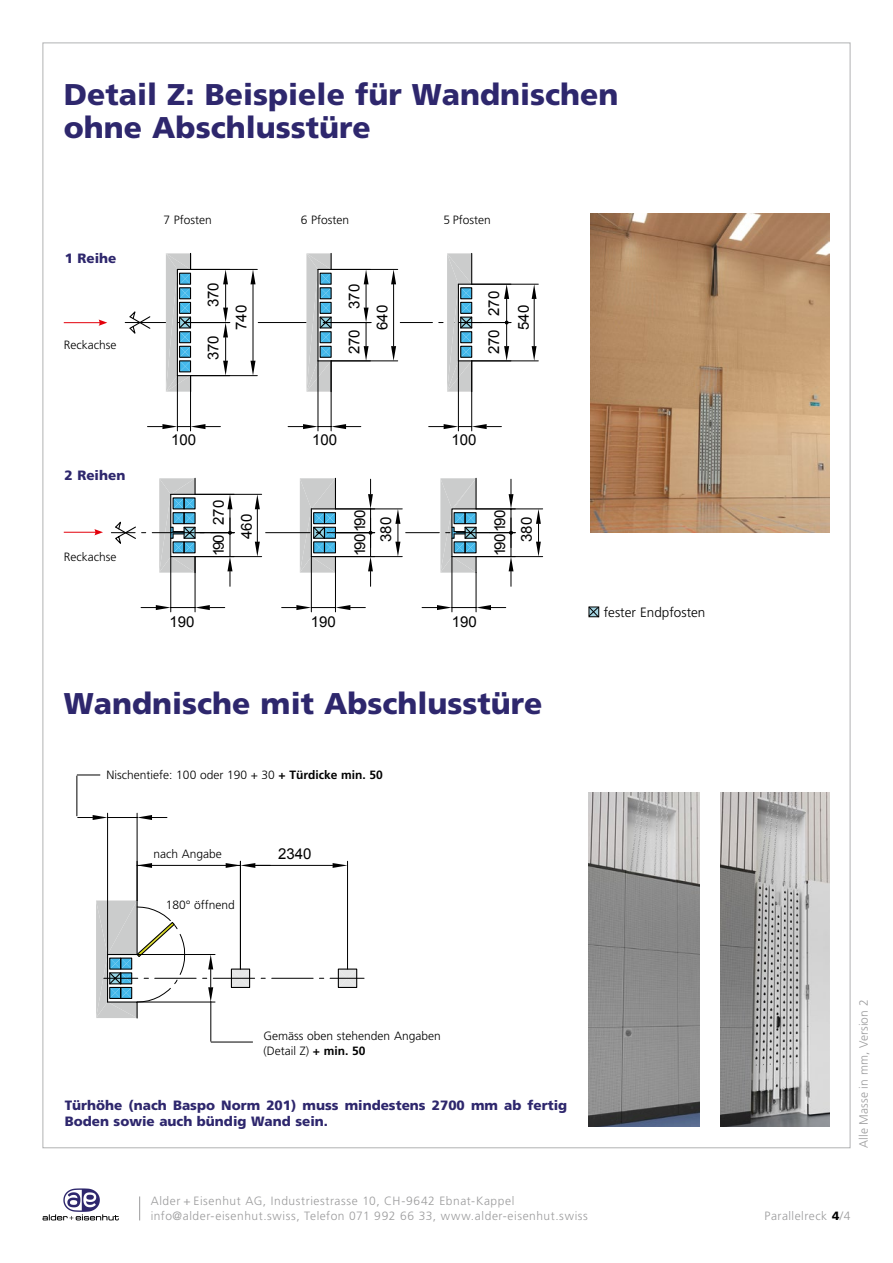
<style>
.page{position:relative;width:893px;height:1263px;background:#fff}
.page>*{position:absolute;margin:0;border:0;box-sizing:border-box;transform-origin:0 0}
.t1{font:900 30px/33px "Frutiger LT Pro";color:#2e276d}
.t2{font:15px "Arial";color:#000}
.t3{font:900 13.5px/16.5px "Frutiger LT Pro";color:#2e276d}
.t4{font:300 13.5px "Frutiger LT Pro";color:#000}
.t5{font:300 12px/15px "Frutiger LT Pro";color:#000}
.t6{font:300 12px/15px "Frutiger LT Pro";letter-spacing:.045em;color:#9c9c9d}
.t7{font:300 12px "Frutiger LT Pro";letter-spacing:.01em;color:#9c9c9d}
.s1{font-weight:700}
.s2{font-weight:900;color:#000}
</style>
<div class="page">
<hr style="left:472px;top:322px;width:39px;height:1px;background:#000">
<svg style="left:504px;top:285px;width:5px;height:75px"></svg>
<hr style="left:472px;top:360px;width:66px;height:1px;background:#000">
<hr style="left:472px;top:284px;width:66px;height:1px;background:#000">
<hr style="left:534px;top:299px;width:1px;height:47px;background:#000">
<svg style="left:532px;top:346px;width:4px;height:15px"></svg>
<svg style="left:532px;top:284px;width:4px;height:15px"></svg>
<hr style="left:125px;top:322px;width:44px;height:1px;background:#000">
<hr style="left:190px;top:376px;width:1px;height:55px;background:#000">
<hr style="left:177px;top:376px;width:1px;height:55px;background:#000">
<svg style="left:148px;top:424px;width:72px;height:5px"></svg>
<hr style="left:331px;top:361px;width:1px;height:70px;background:#000">
<hr style="left:318px;top:361px;width:1px;height:70px;background:#000">
<svg style="left:288px;top:424px;width:73px;height:5px"></svg>
<hr style="left:471px;top:361px;width:1px;height:70px;background:#000">
<hr style="left:458px;top:361px;width:1px;height:70px;background:#000">
<svg style="left:429px;top:424px;width:72px;height:5px"></svg>
<svg style="left:129px;top:253px;width:344px;height:139px"></svg>
<hr style="left:170px;top:557px;width:1px;height:55px;background:#000">
<hr style="left:195px;top:557px;width:1px;height:55px;background:#000">
<svg style="left:141px;top:605px;width:84px;height:5px"></svg>
<hr style="left:311px;top:557px;width:1px;height:55px;background:#000">
<hr style="left:335px;top:573px;width:1px;height:39px;background:#000">
<svg style="left:282px;top:605px;width:83px;height:5px"></svg>
<hr style="left:452px;top:557px;width:1px;height:55px;background:#000">
<hr style="left:476px;top:573px;width:1px;height:39px;background:#000">
<svg style="left:422px;top:605px;width:84px;height:5px"></svg>
<hr style="left:511px;top:518px;width:1px;height:39px;background:#000">
<svg style="left:509px;top:557px;width:4px;height:29px"></svg>
<svg style="left:490px;top:479px;width:25px;height:69px"></svg>
<hr style="left:476px;top:556px;width:67px;height:1px;background:#000">
<hr style="left:476px;top:508px;width:67px;height:1px;background:#000">
<svg style="left:536px;top:509px;width:5px;height:48px"></svg>
<hr style="left:456px;top:532px;width:34px;height:1px;background:#000">
<svg style="left:111px;top:478px;width:367px;height:108px"></svg>
<svg style="left:233px;top:970px;width:15px;height:16px"></svg>
<svg style="left:340px;top:970px;width:15px;height:16px"></svg>
<hr style="left:347px;top:861px;width:1px;height:108px;background:#000">
<hr style="left:255px;top:865px;width:78px;height:1px;background:#000">
<svg style="left:333px;top:863px;width:14px;height:5px"></svg>
<hr style="left:107px;top:813px;width:1px;height:141px;background:#000">
<hr style="left:137px;top:813px;width:1px;height:87px;background:#000">
<svg style="left:78px;top:815px;width:89px;height:5px"></svg>
<div style="left:231px;top:968px;width:19px;height:20px;border:1px solid #000"></div>
<div style="left:338px;top:968px;width:19px;height:20px;border:1px solid #000"></div>
<hr style="left:155px;top:978px;width:41px;height:1px;background:#000">
<hr style="left:213px;top:978px;width:42px;height:1px;background:#000">
<hr style="left:272px;top:978px;width:41px;height:1px;background:#000">
<hr style="left:330px;top:978px;width:34px;height:1px;background:#000">
<hr style="left:137px;top:1002px;width:78px;height:1px;background:#000">
<hr style="left:137px;top:954px;width:78px;height:1px;background:#000">
<svg style="left:203px;top:955px;width:10px;height:47px"></svg>
<hr style="left:240px;top:861px;width:1px;height:108px;background:#000">
<hr style="left:137px;top:865px;width:103px;height:1px;background:#000">
<svg style="left:137px;top:863px;width:15px;height:5px"></svg>
<svg style="left:226px;top:863px;width:44px;height:5px"></svg>
<svg style="left:96px;top:900px;width:89px;height:119px"></svg>
<img style="left:588px;top:792px;width:111px;height:335px">
<img style="left:721px;top:792px;width:108px;height:335px">
<div style="left:232px;top:332px;width:12px;height:12px;background:#fff"></div>
<div style="left:374px;top:332px;width:13px;height:12px;background:#fff"></div>
<div style="left:237px;top:542px;width:13px;height:13px;background:#fff"></div>
<div style="left:373px;top:542px;width:13px;height:13px;background:#fff"></div>
<img style="left:590px;top:213px;width:239px;height:319px">
<svg style="left:588px;top:606px;width:12px;height:12px"></svg>
<hr style="left:64px;top:322px;width:37px;height:1px;background:#e3000b">
<svg style="left:99px;top:319px;width:8px;height:7px"></svg>
<hr style="left:64px;top:532px;width:33px;height:1px;background:#e3000b">
<svg style="left:94px;top:529px;width:9px;height:6px"></svg>
<hr style="left:210px;top:1001px;width:1px;height:40px;background:#000">
<hr style="left:211px;top:1042px;width:42px;height:1px;background:#000">
<hr style="left:77px;top:776px;width:1px;height:40px;background:#000">
<svg style="left:77px;top:775px;width:23px;height:1px"></svg>
<svg style="left:43px;top:1188px;width:76px;height:32px"></svg>
<svg style="left:139px;top:1196px;width:1px;height:24px"></svg>
<h1 class="t1" style="left:64px;top:78px;width:556px">Detail Z: Beispiele für Wandnischen ohne Abschlusstüre</h1>
<p class="t3" style="left:65px;top:250px;width:53px">1 Reihe</p>
<p class="t5" style="left:64px;top:338px;width:54px">Reckachse</p>
<p class="t3" style="left:65px;top:467px;width:62px">2 Reihen</p>
<p class="t5" style="left:64px;top:549px;width:54px">Reckachse</p>
<p class="t5" style="left:164px;top:213px;width:50px">7 Pfosten</p>
<p class="t5" style="left:301px;top:213px;width:50px">6 Pfosten</p>
<p class="t5" style="left:444px;top:213px;width:49px">5 Pfosten</p>
<p class="t2" style="left:203px;top:307px;width:27px;rotate:-90deg">370</p>
<p class="t2" style="left:203px;top:360px;width:27px;rotate:-90deg">370</p>
<p class="t2" style="left:232px;top:340px;width:37px;rotate:-90deg">* 740</p>
<p class="t2" style="left:344px;top:309px;width:27px;rotate:-90deg">370</p>
<p class="t2" style="left:344px;top:354px;width:27px;rotate:-90deg">270</p>
<p class="t2" style="left:373px;top:340px;width:37px;rotate:-90deg">* 640</p>
<p class="t2" style="left:484px;top:316px;width:27px;rotate:-90deg">270</p>
<p class="t2" style="left:484px;top:354px;width:27px;rotate:-90deg">270</p>
<p class="t2" style="left:514px;top:340px;width:37px;rotate:-90deg">* 540</p>
<p class="t2" style="left:171px;top:430px;width:27px">100</p>
<p class="t2" style="left:312px;top:430px;width:27px">100</p>
<p class="t2" style="left:452px;top:430px;width:27px">100</p>
<p class="t2" style="left:209px;top:525px;width:27px;rotate:-90deg">270</p>
<p class="t2" style="left:209px;top:556px;width:23px;rotate:-90deg">190</p>
<p class="t2" style="left:350px;top:556px;width:47px;rotate:-90deg">190 190</p>
<p class="t2" style="left:490px;top:556px;width:47px;rotate:-90deg">190 190</p>
<p class="t2" style="left:237px;top:549px;width:37px;rotate:-90deg">* 460</p>
<p class="t2" style="left:376px;top:552px;width:37px;rotate:-90deg">* 380</p>
<p class="t2" style="left:517px;top:552px;width:37px;rotate:-90deg">* 380</p>
<p class="t2" style="left:169px;top:612px;width:27px">190</p>
<p class="t2" style="left:311px;top:612px;width:27px">190</p>
<p class="t2" style="left:452px;top:612px;width:27px">190</p>
<h1 class="t1" style="left:64px;top:687px;width:480px">Wandnische mit Abschlusstüre</h1>
<p class="t5" style="left:107px;top:768px;width:278px">Nischentiefe: 100 oder 190 + 30 <span class="s1">+ Türdicke min. 50</span></p>
<p class="t5" style="left:153px;top:846px;width:70px">nach Angabe</p>
<p class="t5" style="left:166px;top:897px;width:71px">180° öffnend</p>
<p class="t2" style="left:278px;top:844px;width:35px">2340</p>
<p class="t4" style="left:604px;top:604px;width:103px">fester Endpfosten</p>
<p class="t5" style="left:264px;top:1028px;width:179px">Gemäss oben stehenden Angaben (Detail Z) <span class="s1">+ min. 50</span></p>
<p class="t3" style="left:65px;top:1097px;width:504px">Türhöhe (nach Baspo Norm 201) muss mindestens 2700 mm ab fertig<br>Boden sowie auch bündig Wand sein.</p>
<p class="t6" style="left:151px;top:1194px;width:439px">Alder + Eisenhut AG, Industriestrasse 10, CH-9642 Ebnat-Kappel info@alder-eisenhut.swiss, Telefon 071 992 66 33, www.alder-eisenhut.swiss</p>
<p class="t7" style="left:857px;top:1148px;width:150px;rotate:-90deg">Alle Masse in mm, Version 2</p>
<p class="t6" style="left:764px;top:1209px;width:87px">Parallelreck <span class="s2">4</span>/4</p>
</div>
